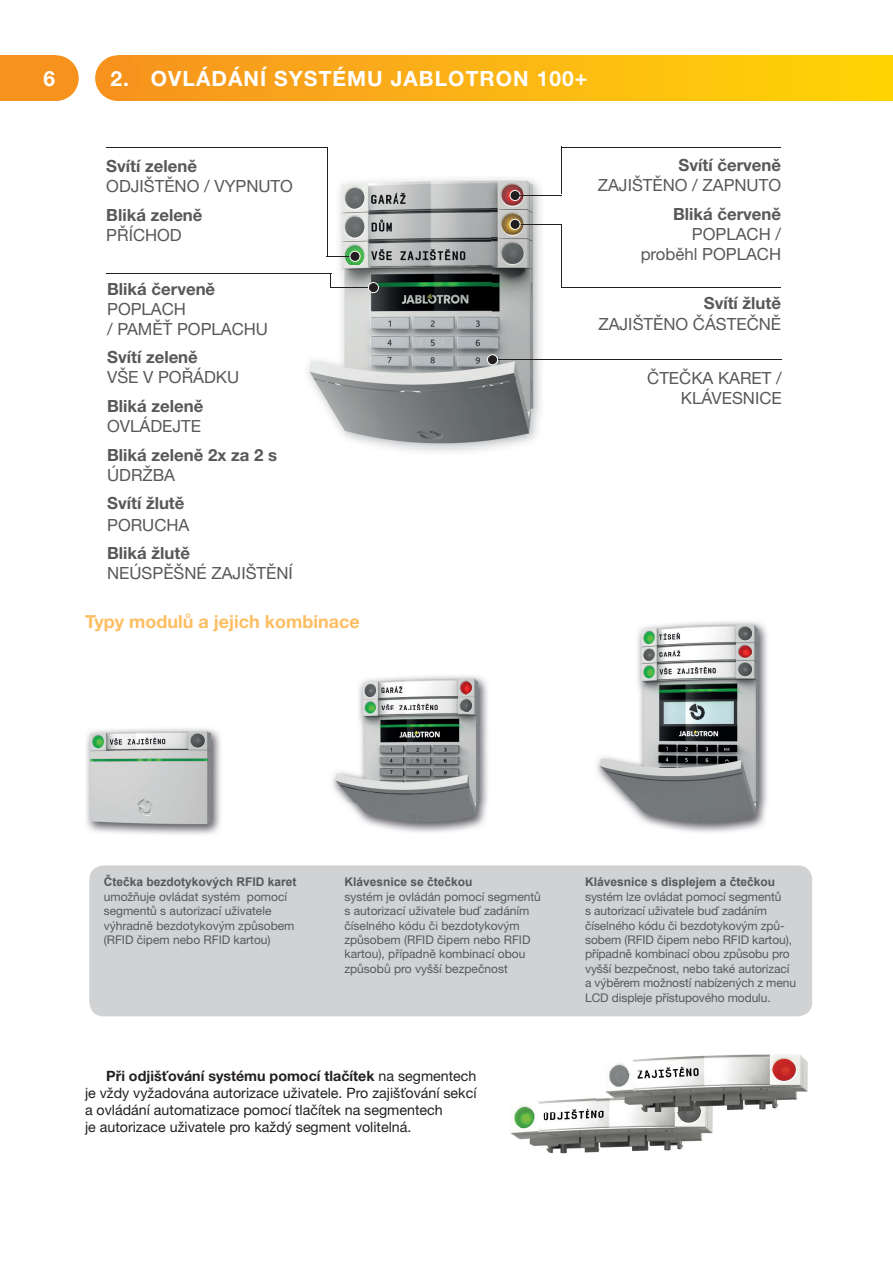
<style>
.page{position:relative;width:893px;height:1263px;background:#fff}
.page>*{position:absolute;margin:0;border:0;box-sizing:border-box;transform-origin:0 0}
.t1{font:700 21px "Helvetica Neue CE";letter-spacing:.05em;color:#fff}
.t2{font:700 18px "Helvetica Neue LT Pro";color:#fdbe62}
.t3{font:16.8px/20.1px "Helvetica Neue LT Pro";color:#57585a;text-align:right}
.t4{font:700 16.8px "Helvetica Neue LT Pro";color:#57585a}
.t5{font:14.25px/17.1px "Helvetica Neue LT Pro";color:#231f20}
.t6{font:12px/14.4px "Helvetica Neue LT Pro";color:#57585a}
.t7{font:700 12px "Arial";color:#57585a}
.s1{font-weight:700}
</style>
<div class="page">
<div style="left:0;top:55px;width:56px;height:46px;background:#f7931d"></div>
<div style="left:33px;top:55px;width:46px;height:46px;background:#f7931d;border-radius:50%"></div>
<div style="left:118px;top:55px;width:775px;height:46px;background:linear-gradient(to right,#f79421,#ffd606)"></div>
<div style="left:95px;top:55px;width:46px;height:46px;background:#f7931d;border-radius:50%"></div>
<img style="left:514px;top:1098px;width:95px;height:15px">
<img style="left:633px;top:1112px;width:80px;height:1px">
<img style="left:510px;top:1113px;width:203px;height:40px">
<img style="left:609px;top:1054px;width:199px;height:18px">
<img style="left:609px;top:1072px;width:74px;height:1px">
<img style="left:683px;top:1072px;width:125px;height:38px">
<img style="left:596px;top:1073px;width:123px;height:39px">
<div style="left:89px;top:865px;width:723px;height:151px;background:#d1d2d4;border-radius:14px"></div>
<img style="left:86px;top:728px;width:135px;height:107px">
<img style="left:597px;top:621px;width:170px;height:212px">
<img style="left:332px;top:676px;width:156px;height:157px">
<img style="left:305px;top:176px;width:233px;height:272px">
<hr style="left:492px;top:359px;width:290px;height:1px;background:#231f20">
<svg style="left:487px;top:354px;width:11px;height:11px"></svg>
<svg style="left:327px;top:251px;width:33px;height:11px"></svg>
<hr style="left:561px;top:147px;width:220px;height:1px;background:#231f20">
<hr style="left:327px;top:147px;width:1px;height:109px;background:#231f20">
<hr style="left:106px;top:147px;width:221px;height:1px;background:#231f20">
<svg style="left:510px;top:190px;width:11px;height:11px"></svg>
<hr style="left:515px;top:224px;width:46px;height:1px;background:#231f20">
<svg style="left:510px;top:219px;width:11px;height:11px"></svg>
<hr style="left:561px;top:224px;width:1px;height:63px;background:#231f20">
<hr style="left:561px;top:287px;width:220px;height:1px;background:#231f20">
<hr style="left:331px;top:287px;width:48px;height:1px;background:#231f20">
<svg style="left:368px;top:282px;width:11px;height:11px"></svg>
<svg style="left:330px;top:274px;width:1px;height:14px"></svg>
<hr style="left:106px;top:273px;width:225px;height:1px;background:#231f20">
<hr style="left:515px;top:195px;width:46px;height:1px;background:#231f20">
<hr style="left:561px;top:147px;width:1px;height:47px;background:#231f20">
<h1 class="t1" style="left:44px;top:71px;width:13px">6</h1>
<h1 class="t1" style="left:111px;top:71px;width:478px">2. OVLÁDÁNÍ SYSTÉMU JABLOTRON 100+</h1>
<h3 class="t4" style="left:106px;top:160px;width:92px">Svítí zeleně</h3>
<h3 class="t3" style="left:106px;top:178px;width:188px">ODJIŠTĚNO / VYPNUTO</h3>
<h3 class="t4" style="left:106px;top:209px;width:98px">Bliká zeleně</h3>
<h3 class="t3" style="left:106px;top:227px;width:77px">PŘÍCHOD</h3>
<h3 class="t4" style="left:107px;top:283px;width:110px">Bliká červeně</h3>
<h3 class="t3" style="left:107px;top:300px;width:162px;text-align:left">POPLACH<br>/ PAMĚŤ POPLACHU</h3>
<h3 class="t4" style="left:107px;top:351px;width:92px">Svítí zeleně</h3>
<h3 class="t3" style="left:107px;top:369px;width:134px">VŠE V POŘÁDKU</h3>
<h3 class="t4" style="left:107px;top:400px;width:98px">Bliká zeleně</h3>
<h3 class="t3" style="left:107px;top:418px;width:95px">OVLÁDEJTE</h3>
<h3 class="t4" style="left:107px;top:449px;width:171px">Bliká zeleně 2x za 2 s</h3>
<h3 class="t3" style="left:107px;top:466px;width:70px">ÚDRŽBA</h3>
<h3 class="t4" style="left:107px;top:497px;width:79px">Svítí žlutě</h3>
<h3 class="t3" style="left:107px;top:516px;width:84px">PORUCHA</h3>
<h3 class="t4" style="left:107px;top:547px;width:84px">Bliká žlutě</h3>
<h3 class="t3" style="left:107px;top:565px;width:187px">NEÚSPĚŠNÉ ZAJIŠTĚNÍ</h3>
<h2 class="t2" style="left:85px;top:615px;width:276px">Typy modulů a jejich kombinace</h2>
<h3 class="t4" style="left:679px;top:159px;width:104px">Svítí červeně</h3>
<h3 class="t3" style="left:598px;top:177px;width:185px">ZAJIŠTĚNO / ZAPNUTO</h3>
<h3 class="t4" style="left:673px;top:208px;width:110px">Bliká červeně</h3>
<h3 class="t3" style="left:641px;top:225px;width:142px">POPLACH / proběhl POPLACH</h3>
<h3 class="t4" style="left:704px;top:297px;width:79px">Svítí žlutě</h3>
<h3 class="t3" style="left:598px;top:315px;width:184px">ZAJIŠTĚNO ČÁSTEČNĚ</h3>
<h3 class="t3" style="left:647px;top:370px;width:136px">ČTEČKA KARET /<br>KLÁVESNICE</h3>
<p class="t7" style="left:104px;top:875px;width:194px">Čtečka bezdotykových RFID karet</p>
<p class="t6" style="left:104px;top:890px;width:192px">umožňuje ovládat systém pomocí segmentů s autorizací uživatele výhradně bezdotykovým způsobem (RFID čipem nebo RFID kartou)</p>
<p class="t7" style="left:344px;top:875px;width:130px">Klávesnice se čtečkou</p>
<p class="t6" style="left:344px;top:890px;width:198px">systém je ovládán pomocí segmentů s autorizací uživatele buď zadáním číselného kódu či bezdotykovým způsobem (RFID čipem nebo RFID kartou), případně kombinací obou způsobů pro vyšší bezpečnost</p>
<p class="t5" style="left:85px;top:1069px;width:393px;text-indent:21px"><span class="s1">Při odjišťování systému pomocí tlačítek</span> na segmentech je vždy vyžadována autorizace uživatele. Pro zajišťování sekcí a ovládání automatizace pomocí tlačítek na segmentech<br>je autorizace uživatele pro každý segment volitelná.</p>
<p class="t7" style="left:585px;top:875px;width:192px">Klávesnice s displejem a čtečkou</p>
<p class="t6" style="left:585px;top:890px;width:212px">systém lze ovládat pomocí segmentů<br>s autorizací uživatele buď zadáním číselného kódu či bezdotykovým způ&shy;sobem (RFID čipem nebo RFID kartou), případně kombinací obou způsobu pro vyšší bezpečnost, nebo také autorizací a výběrem možností nabízených z menu LCD displeje přístupového modulu.</p>
</div>
